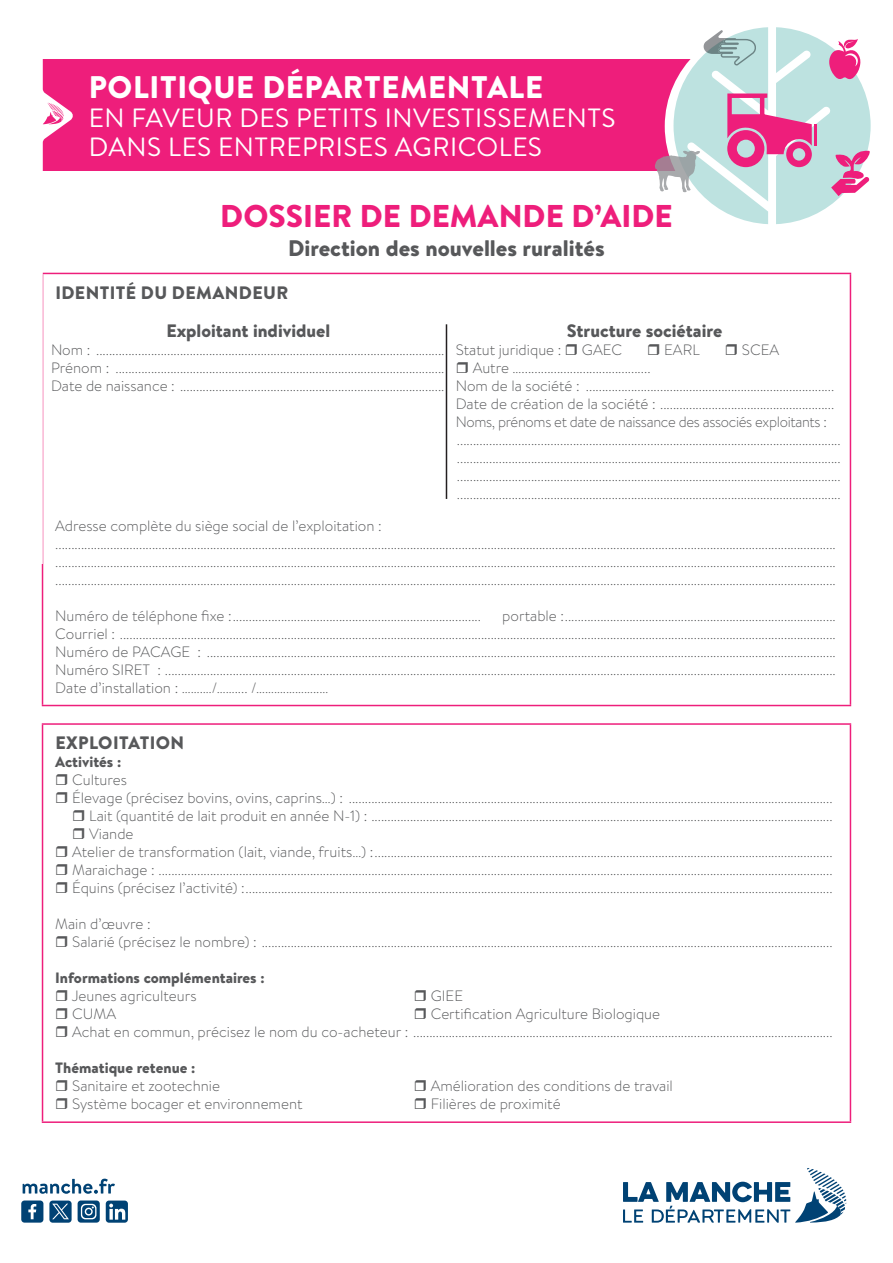
<style>
.page{position:relative;width:893px;height:1263px;background:#fff}
.page>*{position:absolute;margin:0;border:0;box-sizing:border-box;transform-origin:0 0}
.t1{font:900 31.5px "Brandon Text";color:#ee1e7b}
.t2{font:900 31.2px "Brandon Text";letter-spacing:.02em;color:#fff}
.t3{font:26.4px/28.8px "Brandon Text";letter-spacing:.02em;color:#fff}
.t4{font:900 22.5px "Brandon Text";color:#57585a}
.t5{font:900 18px "Brandon Text";color:#57585a}
.t6{font:900 18px "Brandon Text";letter-spacing:.02em;color:#57585a}
.t7{font:300 15px "Brandon Text";color:#57585a}
.t8{font:900 15px "Brandon Text";color:#57585a}
.t9{font:300 15px "Brandon Text";letter-spacing:-.02em;color:#57585a}
</style>
<div class="page">
<hr style="left:42px;top:273px;width:809px;height:1px;background:#ee1e7b">
<hr style="left:42px;top:274px;width:1px;height:431px;background:#ee1e7b">
<hr style="left:850px;top:274px;width:1px;height:431px;background:#ee1e7b">
<hr style="left:42px;top:705px;width:809px;height:1px;background:#ee1e7b">
<hr style="left:446px;top:324px;width:1px;height:175px;background:#231f20">
<hr style="left:42px;top:723px;width:809px;height:2px;background:#ee1e7b">
<hr style="left:42px;top:725px;width:1px;height:396px;background:#ee1e7b">
<hr style="left:850px;top:725px;width:1px;height:396px;background:#ee1e7b">
<hr style="left:42px;top:1121px;width:809px;height:2px;background:#ee1e7b">
<div style="left:43px;top:59px;width:737px;height:112px;background:#ee1e7b"></div>
<svg style="left:655px;top:27px;width:216px;height:197px"></svg>
<svg style="left:42px;top:59px;width:32px;height:505px"></svg>
<svg style="left:21px;top:1200px;width:22px;height:22px"></svg>
<svg style="left:78px;top:1200px;width:22px;height:22px"></svg>
<svg style="left:106px;top:1200px;width:22px;height:23px"></svg>
<svg style="left:23px;top:1179px;width:92px;height:15px"></svg>
<svg style="left:49px;top:1200px;width:23px;height:23px"></svg>
<svg style="left:623px;top:1168px;width:223px;height:55px"></svg>
<p class="t2" style="left:89px;top:66px;width:456px">POLITIQUE DÉPARTEMENTALE</p>
<p class="t3" style="left:89px;top:103px;width:528px">EN FAVEUR DES PETITS INVESTISSEMENTS<br>DANS LES ENTREPRISES AGRICOLES</p>
<p class="t1" style="left:220px;top:194px;width:454px">DOSSIER DE DEMANDE D’AIDE</p>
<p class="t4" style="left:288px;top:232px;width:318px">Direction des nouvelles ruralités</p>
<p class="t6" style="left:55px;top:280px;width:234px">IDENTITÉ DU DEMANDEUR</p>
<p class="t5" style="left:166px;top:318px;width:165px">Exploitant individuel</p>
<p class="t7" style="left:51px;top:339px;width:395px">Nom : ............................................................................................................</p>
<p class="t7" style="left:51px;top:357px;width:395px">Prénom : ......................................................................................................</p>
<p class="t7" style="left:51px;top:375px;width:395px">Date de naissance : ..................................................................................</p>
<p class="t5" style="left:567px;top:318px;width:157px">Structure sociétaire</p>
<p class="t7" style="left:456px;top:339px;width:107px">Statut juridique :</p>
<p class="t7" style="left:582px;top:339px;width:42px">GAEC</p>
<p class="t7" style="left:664px;top:339px;width:37px">EARL</p>
<p class="t7" style="left:742px;top:339px;width:39px">SCEA</p>
<p class="t7" style="left:473px;top:357px;width:179px">Autre …........................................</p>
<p class="t7" style="left:456px;top:375px;width:380px">Nom de la société : .............................................................................</p>
<p class="t7" style="left:456px;top:393px;width:380px">Date de création de la société : ......................................................</p>
<p class="t9" style="left:456px;top:411px;width:373px">Noms, prénoms et date de naissance des associés exploitants :</p>
<p class="t7" style="left:457px;top:429px;width:385px">.......................................................................................................................</p>
<p class="t7" style="left:457px;top:447px;width:385px">.......................................................................................................................</p>
<p class="t7" style="left:457px;top:465px;width:385px">.......................................................................................................................</p>
<p class="t7" style="left:457px;top:483px;width:385px">.......................................................................................................................</p>
<p class="t7" style="left:55px;top:515px;width:328px">Adresse complète du siège social de l’exploitation :</p>
<p class="t7" style="left:55px;top:533px;width:782px">..................................................................................................................................................................................................................................................</p>
<p class="t7" style="left:55px;top:551px;width:782px">..................................................................................................................................................................................................................................................</p>
<p class="t7" style="left:55px;top:569px;width:782px">..................................................................................................................................................................................................................................................</p>
<p class="t7" style="left:55px;top:605px;width:427px">Numéro de téléphone fixe :.............................................................................</p>
<p class="t7" style="left:502px;top:605px;width:335px">portable :....................................................................................</p>
<p class="t7" style="left:55px;top:623px;width:782px">Courriel : ..............................................................................................................................................................................................................................</p>
<p class="t7" style="left:55px;top:641px;width:782px">Numéro de PACAGE : ...................................................................................................................................................................................................</p>
<p class="t7" style="left:55px;top:659px;width:782px">Numéro SIRET : ................................................................................................................................................................................................................</p>
<p class="t7" style="left:55px;top:677px;width:275px">Date d’installation : …….…/…….... /……….………..…</p>
<p class="t6" style="left:55px;top:730px;width:130px">EXPLOITATION</p>
<p class="t8" style="left:55px;top:752px;width:67px">Activités :</p>
<p class="t7" style="left:72px;top:770px;width:56px">Cultures</p>
<p class="t7" style="left:72px;top:788px;width:762px">Élevage (précisez bovins, ovins, caprins…) : ......................................................................................................................................................</p>
<p class="t7" style="left:89px;top:806px;width:745px">Lait (quantité de lait produit en année N-1) : ...............................................................................................................................................</p>
<p class="t7" style="left:89px;top:824px;width:46px">Viande</p>
<p class="t7" style="left:72px;top:842px;width:762px">Atelier de transformation (lait, viande, fruits…) :..............................................................................................................................................</p>
<p class="t7" style="left:72px;top:860px;width:762px">Maraichage : .................................................................................................................................................................................................................</p>
<p class="t7" style="left:72px;top:878px;width:762px">Équins (précisez l’activité) :......................................................................................................................................................................................</p>
<p class="t7" style="left:55px;top:914px;width:97px">Main d’œuvre :</p>
<p class="t7" style="left:72px;top:932px;width:762px">Salarié (précisez le nombre) : .................................................................................................................................................................................</p>
<p class="t8" style="left:55px;top:968px;width:211px">Informations complémentaires :</p>
<p class="t7" style="left:72px;top:986px;width:126px">Jeunes agriculteurs</p>
<p class="t7" style="left:431px;top:986px;width:34px">GIEE</p>
<p class="t7" style="left:72px;top:1004px;width:45px">CUMA</p>
<p class="t7" style="left:431px;top:1004px;width:231px">Certification Agriculture Biologique</p>
<p class="t7" style="left:72px;top:1022px;width:762px">Achat en commun, précisez le nom du co-acheteur : ..................................................................................................................................</p>
<p class="t8" style="left:55px;top:1058px;width:141px">Thématique retenue :</p>
<p class="t7" style="left:72px;top:1076px;width:149px">Sanitaire et zootechnie</p>
<p class="t7" style="left:431px;top:1076px;width:244px">Amélioration des conditions de travail</p>
<p class="t7" style="left:72px;top:1094px;width:232px">Système bocager et environnement</p>
<p class="t7" style="left:431px;top:1094px;width:131px">Filières de proximité</p>
</div>
